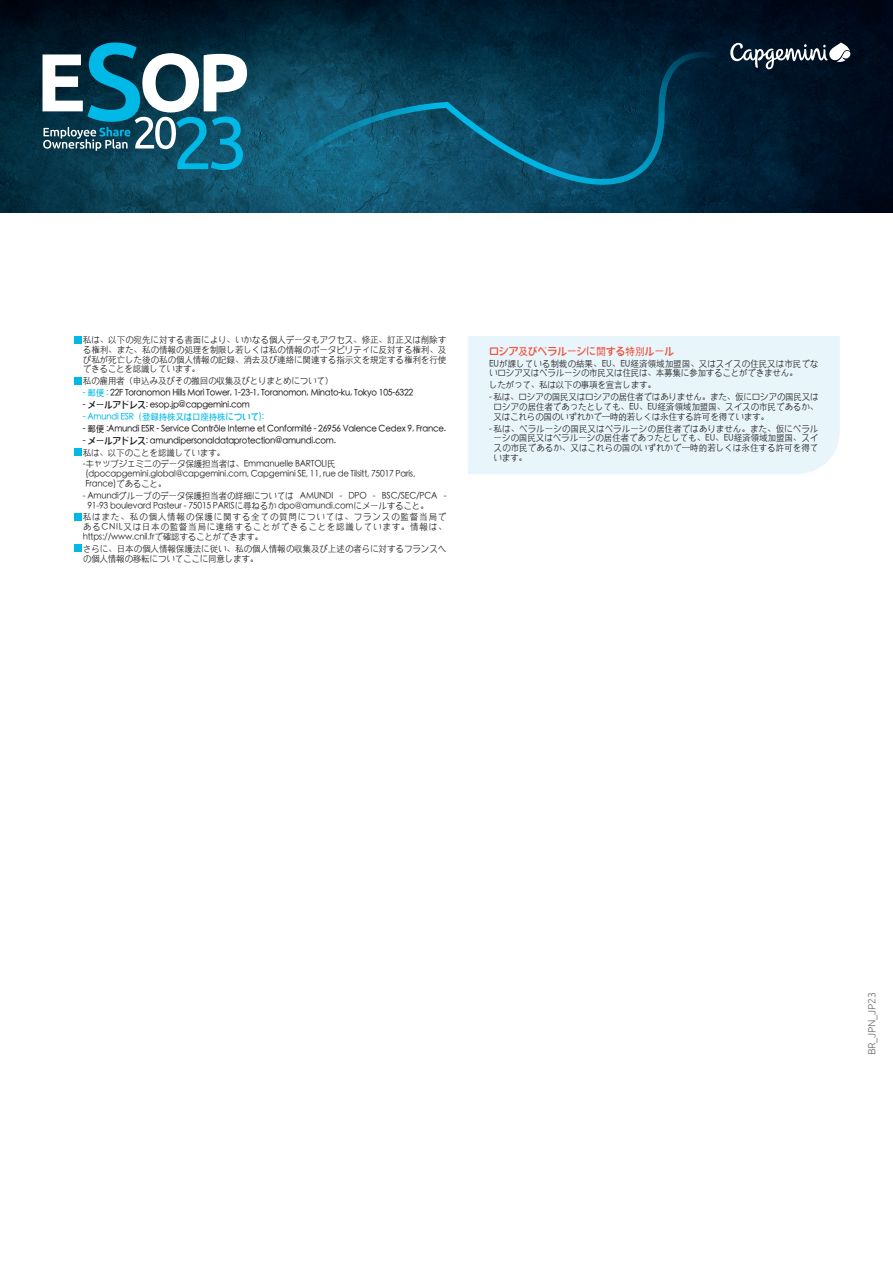
<style>
.page{position:relative;width:893px;height:1263px;background:#fff}
.page>*{position:absolute;margin:0;border:0;box-sizing:border-box;transform-origin:0 0}
.t1{font:500 10.5px "ST Heiti SC";letter-spacing:-.025em;color:#f0523c;scale:.95 1}
.t2{font:300 10.5px "Ubuntu";letter-spacing:-.025em;color:#6c6d70}
.t3{font:300 9px/9.8px "ST Heiti SC";letter-spacing:-.025em;color:#231f20;text-align:justify;scale:.95 1}
.t4{font:500 9px "ST Heiti SC";letter-spacing:-.025em;color:#231f20;scale:.95 1}
.t5{font:300 9px/9.8px "ST Heiti SC";color:#231f20;scale:.95 1}
.t6{font:500 9px "ST Heiti SC";letter-spacing:-.025em;color:#00b9e7;scale:.95 1}
.s1{color:#00b9e7}
</style>
<div class="page">
<img style="left:0;top:0;width:893px;height:213px">
<svg style="left:43px;top:43px;width:204px;height:127px"></svg>
<svg style="left:258px;top:52px;width:437px;height:144px"></svg>
<svg style="left:730px;top:43px;width:120px;height:26px"></svg>
<div style="left:468px;top:336px;width:372px;height:138px;background:#e8f6fc"></div>
<div style="left:74px;top:336px;width:7px;height:7px;background:#00b9e7"></div>
<div style="left:74px;top:377px;width:7px;height:7px;background:#00b9e7"></div>
<div style="left:74px;top:448px;width:7px;height:7px;background:#00b9e7"></div>
<div style="left:74px;top:513px;width:7px;height:7px;background:#00b9e7"></div>
<div style="left:74px;top:545px;width:7px;height:7px;background:#00b9e7"></div>
<p class="t3" style="left:83px;top:334px;width:384px">私は、以下の宛先に対する書面により、いかなる個人データもアクセス、修正、訂正又は削除する権利、また、私の情報の処理を制限し若しくは私の情報のポータビリティに反対する権利、及び私が死亡した後の私の個人情報の記録、消去及び連絡に関連する指示文を規定する権利を行使できることを認識しています。</p>
<p class="t3" style="left:83px;top:375px;width:265px">私の雇用者（申込み及びその撤回の収集及びとりまとめについて）</p>
<p class="t4" style="left:83px;top:388px;width:349px"><span class="s1">- 郵便 :</span> 22F Toranomon Hills Mori Tower, 1-23-1, Toranomon, Minato-ku, Tokyo 105-6322</p>
<p class="t4" style="left:83px;top:400px;width:177px">- メールアドレス: esop.jp@capgemini.com</p>
<p class="t6" style="left:83px;top:412px;width:192px">- Amundi ESR（登録持株又は口座持株について):</p>
<p class="t4" style="left:83px;top:424px;width:384px">- 郵便 :Amundi ESR - Service Contrôle Interne et Conformité - 26956 Valence Cedex 9, France.</p>
<p class="t4" style="left:83px;top:435px;width:268px">- メールアドレス: amundipersonaldataprotection@amundi.com.</p>
<p class="t3" style="left:83px;top:446px;width:151px">私は、以下のことを認識しています。</p>
<p class="t3" style="left:83px;top:458px;width:352px;text-align:left">-キャップジェミニのデータ保護担当者は、Emmanuelle BARTOLI氏(dpocapgemini.global@capgemini.com, Capgemini SE, 11, rue de Tilsitt, 75017 Paris,<br>France)であること。</p>
<p class="t3" style="left:87px;top:490px;width:379px;text-indent:-5px">- Amundiグループのデータ保護担当者の詳細については AMUNDI - DPO - BSC/SEC/PCA -<br>91-93 boulevard Pasteur - 75015 PARISに尋ねるか dpo@amundi.comにメールすること。</p>
<p class="t3" style="left:83px;top:511px;width:384px">私はまた、私の個人情報の保護に関する全ての質問については、フランスの監督当局であるCNIL又は日本の監督当局に連絡することができることを認識しています。情報は、https://www.cnil.frで確認することができます。</p>
<p class="t3" style="left:83px;top:543px;width:384px">さらに、日本の個人情報保護法に従い、私の個人情報の収集及び上述の者らに対するフランスへの個人情報の移転についてここに同意します。</p>
<p class="t1" style="left:489px;top:345px;width:196px">ロシア及びベラルーシに関する特別ルール</p>
<p class="t5" style="left:489px;top:358px;width:348px">EUが課している制裁の結果、EU、EU経済領域加盟国、又はスイスの住民又は市民でないロシア又はベラルーシの市民又は住民は、本募集に参加することができません。</p>
<p class="t3" style="left:489px;top:379px;width:177px">したがって、私は以下の事項を宣言します。</p>
<p class="t3" style="left:494px;top:391px;width:344px;text-indent:-5px">- 私は、ロシアの国民又はロシアの居住者ではありません。また、仮にロシアの国民又はロシアの居住者であったとしても、EU、EU経済領域加盟国、スイスの市民であるか、又はこれらの国のいずれかで一時的若しくは永住する許可を得ています。</p>
<p class="t3" style="left:494px;top:422px;width:344px;text-indent:-5px">- 私は、ベラルーシの国民又はベラルーシの居住者ではありません。また、仮にベラルーシの国民又はベラルーシの居住者であったとしても、EU、EU経済領域加盟国、スイスの市民であるか、又はこれらの国のいずれかで一時的若しくは永住する許可を得ています。</p>
<p class="t2" style="left:865px;top:1055px;width:64px;rotate:-90deg">BR_JPN_JP23</p>
</div>
